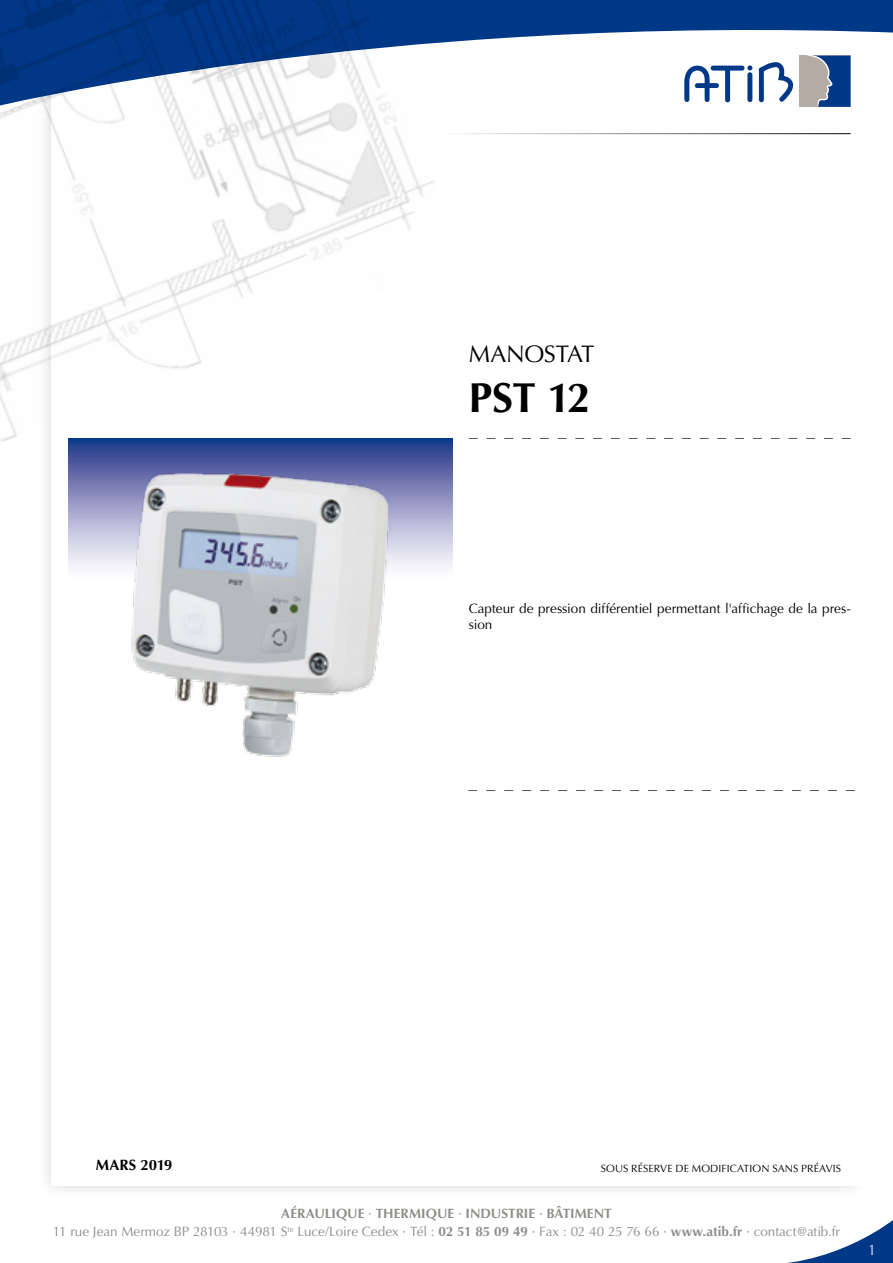
<style>
.page{position:relative;width:893px;height:1263px;background:#fff}
.page>*{position:absolute;margin:0;border:0;box-sizing:border-box;transform-origin:0 0}
.t1{font:700 42px "Optima";color:#000}
.t2{font:24px "Optima";letter-spacing:-.015em;color:#000}
.t3{font:700 15px "Optima";letter-spacing:-.005em;color:#000}
.t4{font:15px "Optima";color:#fff;scale:.8 1}
.t5{font:13.5px/18px "Optima";letter-spacing:-.005em;color:#8d8d89;text-align:center}
.t6{font:13.5px/16.2px "Optima";color:#000}
.t7{font:10.5px "Optima";letter-spacing:.01em;color:#000}
.s1{font-weight:700}
</style>
<div class="page">
<div style="left:36px;top:0;width:833px;height:1200px;background:#000;opacity:.15"></div>
<div style="left:64px;top:0;width:829px;height:1185px;background:#fff"></div>
<svg style="left:68px;top:524px;width:385px;height:44px;background:#dad9ea"></svg>
<svg style="left:787px;top:1220px;width:106px;height:43px"></svg>
<hr style="left:438px;top:133px;width:413px;height:1px;background:#000">
<svg style="left:469px;top:438px;width:382px;height:1px"></svg>
<svg style="left:465px;top:0;width:428px;height:103px"></svg>
<img style="left:0;top:0;width:465px;height:524px">
<div style="left:799px;top:55px;width:52px;height:52px;background:#b4aba2"></div>
<svg style="left:806px;top:55px;width:45px;height:52px"></svg>
<svg style="left:684px;top:65px;width:68px;height:37px"></svg>
<div style="left:747px;top:72px;width:5px;height:30px;background:#003888;border-radius:2px"></div>
<svg style="left:759px;top:61px;width:38px;height:41px"></svg>
<svg style="left:468px;top:790px;width:387px;height:1px"></svg>
<img style="left:130px;top:471px;width:261px;height:286px">
<h2 class="t2" style="left:469px;top:340px;width:127px">MANOSTAT</h2>
<h1 class="t1" style="left:469px;top:374px;width:123px">PST 12</h1>
<p class="t6" style="left:469px;top:600px;width:384px">Capteur de pression différentiel permettant l'affichage de la pres&shy;sion</p>
<p class="t3" style="left:96px;top:1156px;width:78px">MARS 2019</p>
<p class="t7" style="left:601px;top:1162px;width:242px">SOUS RÉSERVE DE MODIFICATION SANS PRÉAVIS</p>
<p class="t5" style="left:53px;top:1205px;width:788px"><span class="s1">AÉRAULIQUE</span> · <span class="s1">THERMIQUE</span> · <span class="s1">INDUSTRIE</span> · <span class="s1">BÂTIMENT<br></span>11 rue Jean Mermoz BP 28103 · 44981 S<sup>te</sup> Luce/Loire Cedex · Tél : <span class="s1">02 51 85 09 49</span> · Fax : 02 40 25 76 66 · <span class="s1">www.atib.fr</span> · contact@atib.fr</p>
<p class="t4" style="left:869px;top:1241px;width:10px">1</p>
</div>
